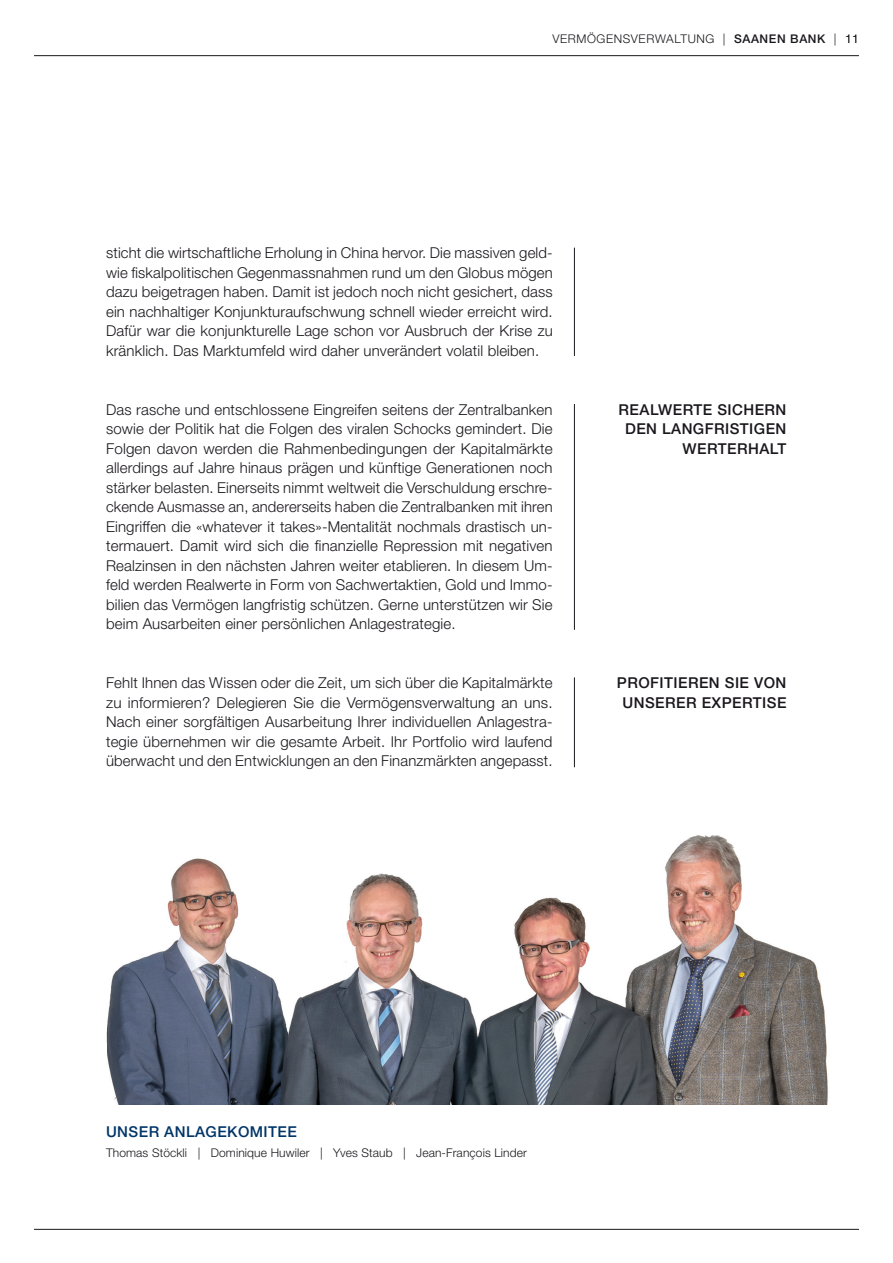
<style>
.page{position:relative;width:893px;height:1263px;background:#fff}
.page>*{position:absolute;margin:0;border:0;box-sizing:border-box;transform-origin:0 0}
.t1{font:300 15px/19.5px "Helvetica Neue LT Std";letter-spacing:.01em;color:#1a171c;text-align:justify}
.t2{font:500 15px/19.5px "Helvetica Neue LT Std";letter-spacing:.03em;color:#1a171c;text-align:center}
.t3{font:500 15px "Helvetica Neue LT Std";letter-spacing:.03em;color:#003568}
.t4{font:300 12px "Helvetica Neue LT Std";letter-spacing:.01em;color:#1a171c}
.t5{font:300 12px "Helvetica Neue LT Std";letter-spacing:.05em;color:#1a171c}
.s1{font-weight:500}
</style>
<div class="page">
<hr style="left:34px;top:55px;width:825px;height:1px;background:#1a171c">
<hr style="left:34px;top:1229px;width:825px;height:1px;background:#1a171c">
<img style="left:106px;top:835px;width:722px;height:269px">
<hr style="left:574px;top:677px;width:1px;height:90px;background:#1a171c">
<hr style="left:574px;top:404px;width:1px;height:226px;background:#1a171c">
<hr style="left:574px;top:248px;width:1px;height:108px;background:#1a171c">
<p class="t5" style="left:552px;top:31px;width:308px">VERMÖGENSVERWALTUNG | <span class="s1">SAANEN BANK</span> | 11</p>
<p class="t1" style="left:106px;top:243px;width:448px">sticht die wirtschaftliche Erholung in China hervor. Die massiven geld&shy;wie fiskalpolitischen Gegenmassnahmen rund um den Globus mögen dazu beigetragen haben. Damit ist jedoch noch nicht gesichert, dass ein nachhaltiger Konjunkturaufschwung schnell wieder erreicht wird.<br>Dafür war die konjunkturelle Lage schon vor Ausbruch der Krise zu kränklich. Das Marktumfeld wird daher unverändert volatil bleiben.</p>
<p class="t1" style="left:106px;top:399px;width:448px">Das rasche und entschlossene Eingreifen seitens der Zentralbanken sowie der Politik hat die Folgen des viralen Schocks gemindert. Die Folgen davon werden die Rahmenbedingungen der Kapitalmärkte allerdings auf Jahre hinaus prägen und künftige Generationen noch stärker belasten. Einerseits nimmt weltweit die Verschuldung erschre&shy;ckende Ausmasse an, andererseits haben die Zentralbanken mit ihren Eingriffen die «whatever it takes»-Mentalität nochmals drastisch un&shy;termauert. Damit wird sich die finanzielle Repression mit negativen Realzinsen in den nächsten Jahren weiter etablieren. In diesem Um&shy;feld werden Realwerte in Form von Sachwertaktien, Gold und Immo&shy;bilien das Vermögen langfristig schützen. Gerne unterstützen wir Sie beim Ausarbeiten einer persönlichen Anlagestrategie.</p>
<p class="t2" style="left:619px;top:399px;width:169px;text-align:right">REALWERTE SICHERN<br>DEN LANGFRISTIGEN<br>WERTERHALT</p>
<p class="t1" style="left:106px;top:673px;width:448px">Fehlt Ihnen das Wissen oder die Zeit, um sich über die Kapitalmärkte zu informieren? Delegieren Sie die Vermögensverwaltung an uns.<br>Nach einer sorgfältigen Ausarbeitung Ihrer individuellen Anlagestra&shy;tegie übernehmen wir die gesamte Arbeit. Ihr Portfolio wird laufend überwacht und den Entwicklungen an den Finanzmärkten angepasst.</p>
<p class="t2" style="left:617px;top:673px;width:171px">PROFITIEREN SIE VON<br>UNSERER EXPERTISE</p>
<p class="t3" style="left:106px;top:1123px;width:192px">UNSER ANLAGEKOMITEE</p>
<p class="t4" style="left:106px;top:1145px;width:422px">Thomas Stöckli | Dominique Huwiler | Yves Staub | Jean-François Linder</p>
</div>
